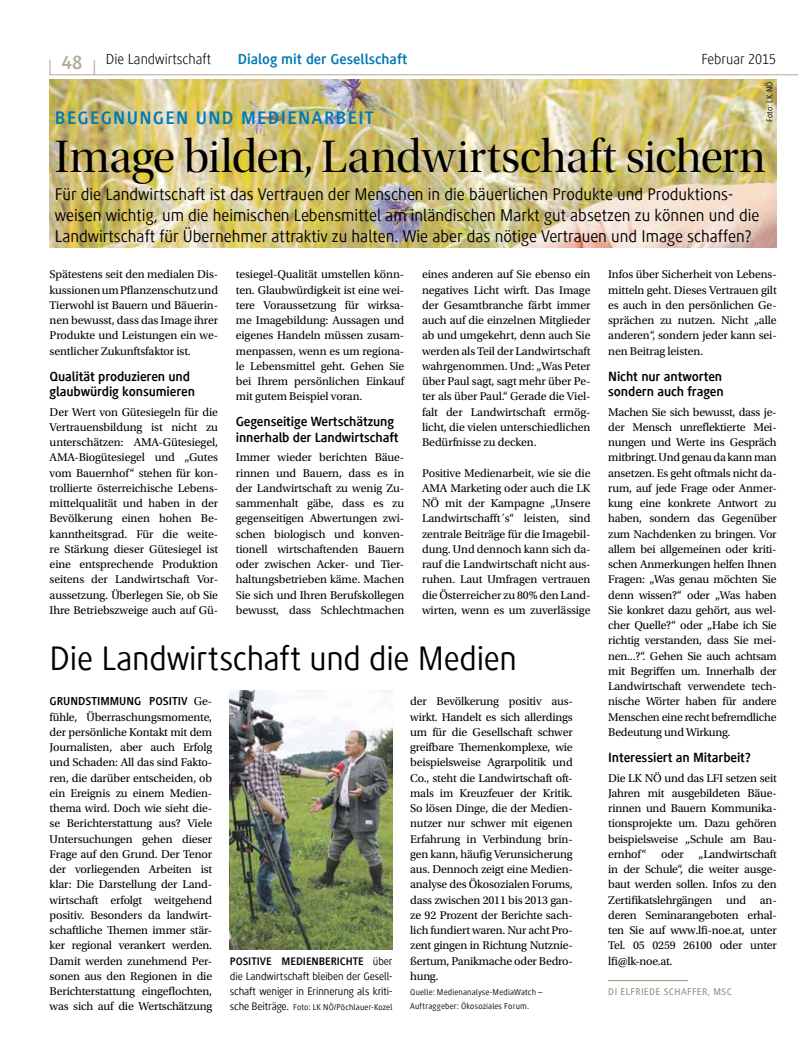
<style>
.page{position:relative;width:798px;height:1063px;background:#fff}
.page>*{position:absolute;margin:0;border:0;box-sizing:border-box;transform-origin:0 0}
.t1{font:47.5px "Utopia Std Disp";letter-spacing:-.01em;color:#000}
.t2{font:35px "Generis Simple Com";letter-spacing:-.01em;color:#000}
.t3{font:700 20px "Generis Simple Com";color:#b2a99e}
.t4{font:700 18.75px "Generis Simple Com";letter-spacing:.07em;color:#0079b4}
.t5{font:17.5px/21.2px "Generis Simple Com";color:#000}
.t6{font:300 15px "Generis Simple Com";color:#000}
.t7{font:700 15px "Generis Simple Com";color:#0079b4}
.t8{font:700 13.75px/15.4px "Generis Simple Com";letter-spacing:-.01em;color:#000}
.t9{font:11.88px/15.2px "Utopia Std";letter-spacing:-.01em;color:#000;text-align:justify}
.t10{font:700 11.88px "Generis Simple Com";color:#000}
.t11{font:11.25px/15.2px "Generis Simple Com";letter-spacing:-.01em;color:#000;text-align:justify}
.t12{font:500 10px "Generis Simple Com";letter-spacing:.04em;color:#988e7f}
.t13{font:8.75px/13.5px "Generis Simple Com";letter-spacing:.02em;color:#000}
.s1{font-weight:300}
.s2{font-size:20px;color:#b2a99e}
.s3{font-family:"Utopia Std";font-weight:400}
.s4{font-weight:700}
.s5{font-size:11.25px}
</style>
<div class="page">
<hr style="left:50px;top:74px;width:747px;height:1px;background:#b2a99e">
<img style="left:50px;top:79px;width:726px;height:169px">
<hr style="left:608px;top:980px;width:79px;height:1px;background:#988e7f">
<img style="left:230px;top:690px;width:162px;height:260px">
<h3 class="t3" style="left:48px;top:51px;width:36px"><span class="s1">|</span> 48</h3>
<p class="t6" style="left:92px;top:51px;width:120px"><span class="s2">|</span> Die Landwirtschaft</p>
<p class="t7" style="left:238px;top:51px;width:171px">Dialog mit der Gesellschaft</p>
<p class="t6" style="left:701px;top:51px;width:76px">Februar 2015</p>
<p class="t13" style="left:762px;top:122px;width:42px;rotate:-90deg">Foto: LK NÖ</p>
<h3 class="t4" style="left:55px;top:108px;width:320px">Begegnungen und Medienarbeit</h3>
<h1 class="t1" style="left:55px;top:131px;width:712px">Image bilden, Landwirtschaft sichern</h1>
<p class="t5" style="left:55px;top:183px;width:705px">Für die Landwirtschaft ist das Vertrauen der Menschen in die bäuerlichen Produkte und Produktions&shy;weisen wichtig, um die heimischen Lebensmittel am inländischen Markt gut absetzen zu können und die<br>Landwirtschaft für Übernehmer attraktiv zu halten. Wie aber das nötige Vertrauen und Image schaffen?</p>
<p class="t9" style="left:50px;top:267px;width:170px">Spätestens seit den medialen Dis&shy;kussionen um Pflanzenschutz und Tierwohl ist Bauern und Bäuerin&shy;nen bewusst, dass das Image ihrer Produkte und Leistungen ein we&shy;sentlicher Zukunftsfaktor ist.</p>
<p class="t8" style="left:50px;top:368px;width:147px">Qualität produzieren und glaubwürdig konsumieren</p>
<p class="t9" style="left:50px;top:404px;width:170px">Der Wert von Gütesiegeln für die Vertrauensbildung ist nicht zu unterschätzen: AMA-Gütesiegel, AMA-Biogütesiegel und „Gutes vom Bauernhof“ stehen für kon&shy;trollierte österreichische Lebens&shy;mittelqualität und haben in der Bevölkerung einen hohen Be&shy;kanntheitsgrad. Für die weite&shy;re Stärkung dieser Gütesiegel ist eine entsprechende Produktion seitens der Landwirtschaft Vor&shy;aussetzung. Überlegen Sie, ob Sie Ihre Betriebszweige auch auf Gü-</p>
<p class="t9" style="left:236px;top:267px;width:170px">tesiegel-Qualität umstellen könn&shy;ten. Glaubwürdigkeit ist eine wei&shy;tere Voraussetzung für wirksa&shy;me Imagebildung: Aussagen und eigenes Handeln müssen zusam&shy;menpassen, wenn es um regiona&shy;le Lebensmittel geht. Gehen Sie bei Ihrem persönlichen Einkauf mit gutem Beispiel voran.</p>
<p class="t8" style="left:236px;top:414px;width:164px">Gegenseitige Wertschätzung innerhalb der Landwirtschaft</p>
<p class="t9" style="left:236px;top:450px;width:170px">Immer wieder berichten Bäue&shy;rinnen und Bauern, dass es in der Landwirtschaft zu wenig Zu&shy;sammenhalt gäbe, dass es zu gegenseitigen Abwertungen zwi&shy;schen biologisch und konven&shy;tionell wirtschaftenden Bauern oder zwischen Acker- und Tier&shy;haltungsbetrieben käme. Machen Sie sich und Ihren Berufskollegen bewusst, dass Schlechtmachen</p>
<p class="t9" style="left:422px;top:267px;width:170px">eines anderen auf Sie ebenso ein negatives Licht wirft. Das Image der Gesamtbranche färbt immer auch auf die einzelnen Mitglieder ab und umgekehrt, denn auch Sie werden als Teil der Landwirtschaft wahrgenommen. Und: „Was Peter über Paul sagt, sagt mehr über Pe&shy;ter als über Paul.“ Gerade die Viel&shy;falt der Landwirtschaft ermög&shy;licht, die vielen unterschiedlichen Bedürfnisse zu decken.</p>
<p class="t9" style="left:422px;top:465px;width:170px">Positive Medienarbeit, wie sie die AMA Marketing oder auch die LK NÖ mit der Kampagne „Unsere Landwirtschafft´s“ leisten, sind zentrale Beiträge für die Imagebil&shy;dung. Und dennoch kann sich da&shy;rauf die Landwirtschaft nicht aus&shy;ruhen. Laut Umfragen vertrauen die Österreicher zu 80% den Land&shy;wirten, wenn es um zuverlässige</p>
<h2 class="t2" style="left:50px;top:639px;width:468px">Die Landwirtschaft und die Medien</h2>
<p class="t10" style="left:50px;top:695px;width:164px">Grundstimmung positiv <span class="s3">Ge-</span></p>
<p class="t9" style="left:50px;top:709px;width:164px">fühle, Überraschungsmomente, der persönliche Kontakt mit dem Journalisten, aber auch Erfolg und Schaden: All das sind Fakto&shy;ren, die darüber entscheiden, ob ein Ereignis zu einem Medien&shy;thema wird. Doch wie sieht die&shy;se Berichterstattung aus? Viele Untersuchungen gehen dieser Frage auf den Grund. Der Tenor der vorliegenden Arbeiten ist klar: Die Darstellung der Land&shy;wirtschaft erfolgt weitgehend positiv. Besonders da landwirt&shy;schaftliche Themen immer stär&shy;ker regional verankert werden.<br>Damit werden zunehmend Per&shy;sonen aus den Regionen in die Berichterstattung eingeflochten, was sich auf die Wertschätzung</p>
<p class="t11" style="left:230px;top:953px;width:164px"><span class="s4">Positive medienBerichte</span> über die Landwirtschaft bleiben der Gesell&shy;schaft weniger in Erinnerung als kriti-</p>
<p class="t13" style="left:230px;top:1001px;width:164px"><span class="s5">sche Beiträge.</span> Foto: LK NÖ/Pöchlauer-Kozel</p>
<p class="t9" style="left:410px;top:694px;width:164px">der Bevölkerung positiv aus&shy;wirkt. Handelt es sich allerdings um für die Gesellschaft schwer greifbare Themenkomplexe, wie beispielsweise Agrarpolitik und Co., steht die Landwirtschaft oft&shy;mals im Kreuzfeuer der Kritik.<br>So lösen Dinge, die der Medien&shy;nutzer nur schwer mit eigenen Erfahrung in Verbindung brin&shy;gen kann, häufig Verunsicherung aus. Dennoch zeigt eine Medien&shy;analyse des Ökosozialen Forums, dass zwischen 2011 bis 2013 gan&shy;ze 92 Prozent der Berichte sach&shy;lich fundiert waren. Nur acht Pro&shy;zent gingen in Richtung Nutznie&shy;ßertum, Panikmache oder Bedro&shy;hung.</p>
<p class="t13" style="left:410px;top:986px;width:134px">Quelle: Medienanalyse-MediaWatch –<br>Auftraggeber: Ökosoziales Forum.</p>
<p class="t9" style="left:608px;top:267px;width:170px">Infos über Sicherheit von Lebens&shy;mitteln geht. Dieses Vertrauen gilt es auch in den persönlichen Ge&shy;sprächen zu nutzen. Nicht „alle anderen“, sondern jeder kann sei&shy;nen Beitrag leisten.</p>
<p class="t8" style="left:608px;top:368px;width:117px">N icht nur antworten sondern auch fragen</p>
<p class="t9" style="left:608px;top:404px;width:170px">Machen Sie sich bewusst, dass je&shy;der Mensch unreflektierte Mei&shy;nungen und Werte ins Gespräch mitbringt. Und genau da kann man ansetzen. Es geht oftmals nicht da&shy;rum, auf jede Frage oder Anmer&shy;kung eine konkrete Antwort zu haben, sondern das Gegenüber zum Nachdenken zu bringen. Vor allem bei allgemeinen oder kriti&shy;schen Anmerkungen helfen Ihnen Fragen: „Was genau möchten Sie denn wissen?“ oder „Was haben Sie konkret dazu gehört, aus wel&shy;cher Quelle?“ oder „Habe ich Sie richtig verstanden, dass Sie mei&shy;nen...?“. Gehen Sie auch achtsam mit Begriffen um. Innerhalb der Landwirtschaft verwendete tech&shy;nische Wörter haben für andere Menschen eine recht befremdliche Bedeutung und Wirkung.</p>
<p class="t8" style="left:608px;top:750px;width:144px">I nteressiert an M itarbeit?</p>
<p class="t9" style="left:608px;top:770px;width:170px">Die LK NÖ und das LFI setzen seit Jahren mit ausgebildeten Bäue&shy;rinnen und Bauern Kommunika&shy;tionsprojekte um. Dazu gehören beispielsweise „Schule am Bau&shy;ernhof“ oder „Landwirtschaft in der Schule“, die weiter ausge&shy;baut werden sollen. Infos zu den Zertifikatslehrgängen und an&shy;deren Seminarangeboten erhal&shy;ten Sie auf www.lfi-noe.at, unter Tel. 05 0259 26100 oder unter lfi@lk-noe.at.</p>
<p class="t12" style="left:608px;top:986px;width:39px">DI ELFRIEDE</p>
<p class="t12" style="left:663px;top:986px;width:70px">SCHAFFER, MSC</p>
</div>
